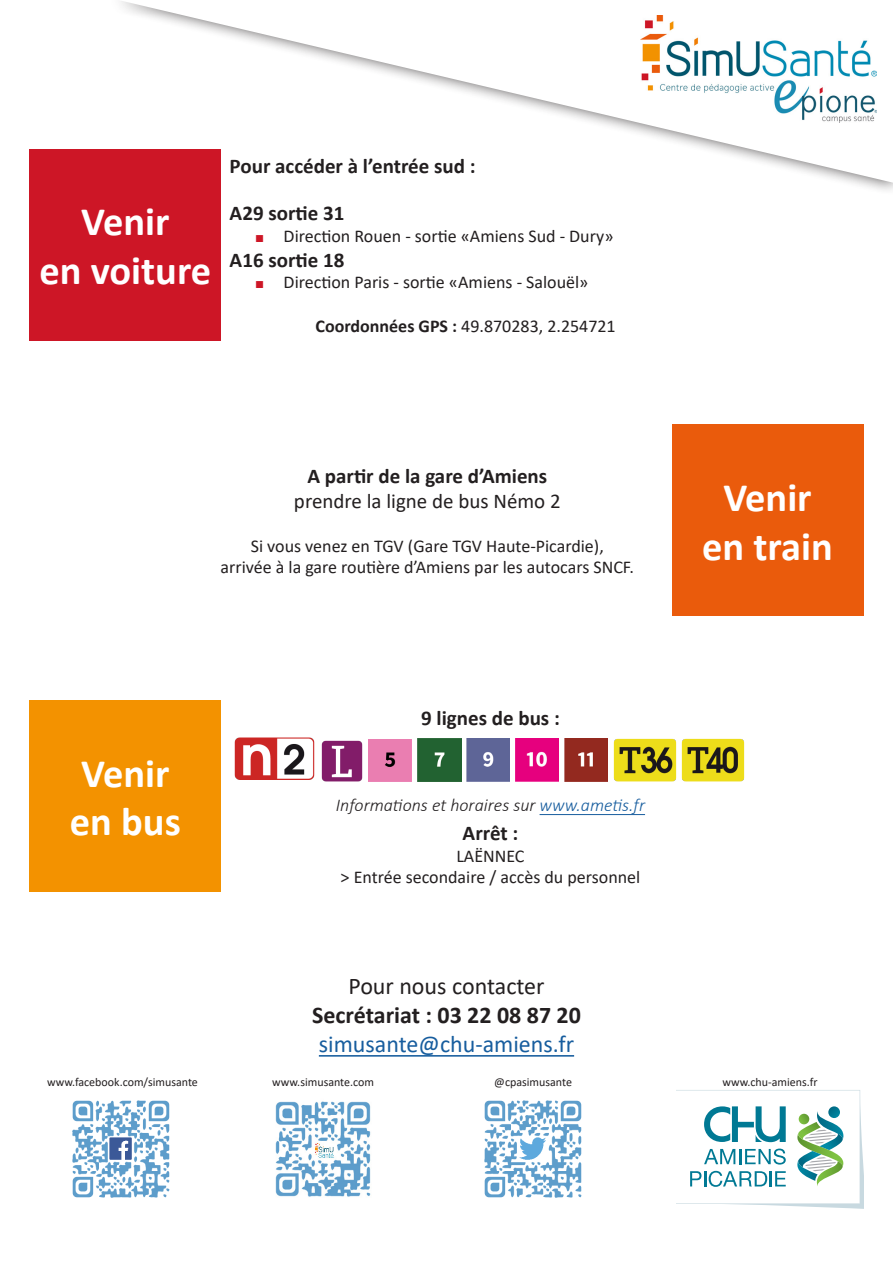
<style>
.page{position:relative;width:893px;height:1263px;background:#fff}
.page>*{position:absolute;margin:0;border:0;box-sizing:border-box;transform-origin:0 0}
.t1{font:700 40.5px "Calibri";color:#fff}
.t2{font:24px "Calibri";color:#175d9e}
.t3{font:700 24px "Calibri";color:#231f20}
.t4{font:24px "Calibri";color:#231f20}
.t5{font:700 21px "Calibri";color:#231f20}
.t6{font:21px "Calibri";color:#231f20}
.t7{font:18px "Calibri";color:#231f20}
.t8{font:italic 300 18px "Calibri";color:#231f20}
.t9{font:12px "Calibri";color:#231f20}
.s1{font-family:"Arial";font-size:15px;color:#cd1626}
.s2{font-weight:700}
.s3{color:#175d9e}
</style>
<div class="page">
<div style="left:30px;top:149px;width:191px;height:191px;background:#cd1626"></div>
<div style="left:108px;top:0;width:785px;height:196px;background:#231f20;opacity:.75"></div>
<svg style="left:118px;top:0;width:775px;height:183px"></svg>
<div style="left:672px;top:424px;width:191px;height:192px;background:#ea5b0c"></div>
<hr style="left:319px;top:1055px;width:255px;height:2px;background:#175d9e">
<img style="left:275px;top:1101px;width:96px;height:96px">
<img style="left:484px;top:1100px;width:98px;height:98px">
<img style="left:72px;top:1100px;width:98px;height:98px">
<img style="left:641px;top:16px;width:235px;height:106px">
<svg style="left:677px;top:1090px;width:186px;height:119px"></svg>
<div style="left:30px;top:700px;width:191px;height:191px;background:#f39200"></div>
<hr style="left:540px;top:814px;width:105px;height:1px;background:#175d9e">
<img style="left:515px;top:739px;width:43px;height:42px">
<div style="left:368px;top:739px;width:43px;height:42px;background:#ea7eb1"></div>
<img style="left:321px;top:740px;width:42px;height:42px">
<img style="left:234px;top:737px;width:81px;height:43px">
<img style="left:613px;top:739px;width:63px;height:42px">
<img style="left:682px;top:739px;width:62px;height:42px">
<div style="left:418px;top:739px;width:43px;height:42px;background:#226231"></div>
<div style="left:467px;top:739px;width:43px;height:42px;background:#5e6597"></div>
<img style="left:564px;top:739px;width:43px;height:42px">
<p class="t1" style="left:81px;top:193px;width:90px">Venir</p>
<p class="t1" style="left:39px;top:242px;width:173px">en voiture</p>
<p class="t5" style="left:230px;top:151px;width:247px">Pour accéder à l’entrée sud :</p>
<p class="t5" style="left:230px;top:198px;width:116px">A29 sortie 31</p>
<p class="t7" style="left:255px;top:223px;width:360px"><span class="s1">■</span> Direction Rouen - sortie «Amiens Sud - Dury»</p>
<p class="t5" style="left:230px;top:245px;width:116px">A16 sortie 18</p>
<p class="t7" style="left:255px;top:270px;width:335px"><span class="s1">■</span> Direction Paris - sortie «Amiens - Salouël»</p>
<p class="t7" style="left:315px;top:313px;width:302px"><span class="s2">Coordonnées GPS :</span> 49.870283, 2.254721</p>
<p class="t5" style="left:307px;top:461px;width:241px">A partir de la gare d’Amiens</p>
<p class="t6" style="left:294px;top:487px;width:268px">prendre la ligne de bus Némo 2</p>
<p class="t7" style="left:251px;top:533px;width:355px">Si vous venez en TGV (Gare TGV Haute-Picardie),</p>
<p class="t7" style="left:221px;top:555px;width:415px">arrivée à la gare routière d’Amiens par les autocars SNCF.</p>
<p class="t1" style="left:81px;top:745px;width:90px">Venir</p>
<p class="t1" style="left:70px;top:793px;width:112px">en bus</p>
<p class="t5" style="left:421px;top:703px;width:140px">9 lignes de bus :</p>
<p class="t8" style="left:336px;top:794px;width:311px">Informations et horaires sur <span class="s3">www.ametis.fr</span></p>
<p class="t5" style="left:463px;top:818px;width:57px">Arrêt :</p>
<p class="t7" style="left:456px;top:843px;width:70px">LAËNNEC</p>
<p class="t7" style="left:341px;top:865px;width:301px">&gt; Entrée secondaire / accès du personnel</p>
<p class="t4" style="left:348px;top:969px;width:198px">Pour nous contacter</p>
<p class="t3" style="left:312px;top:998px;width:270px">Secrétariat : 03 22 08 87 20</p>
<p class="t2" style="left:319px;top:1027px;width:257px">simusante@chu-amiens.fr</p>
<p class="t1" style="left:723px;top:469px;width:90px">Venir</p>
<p class="t1" style="left:702px;top:518px;width:132px">en train</p>
<p class="t9" style="left:47px;top:1073px;width:152px">www.facebook.com/simusante</p>
<p class="t9" style="left:272px;top:1073px;width:103px">www.simusante.com</p>
<p class="t9" style="left:494px;top:1073px;width:79px">@cpasimusante</p>
<p class="t9" style="left:722px;top:1073px;width:97px">www.chu-amiens.fr</p>
</div>
